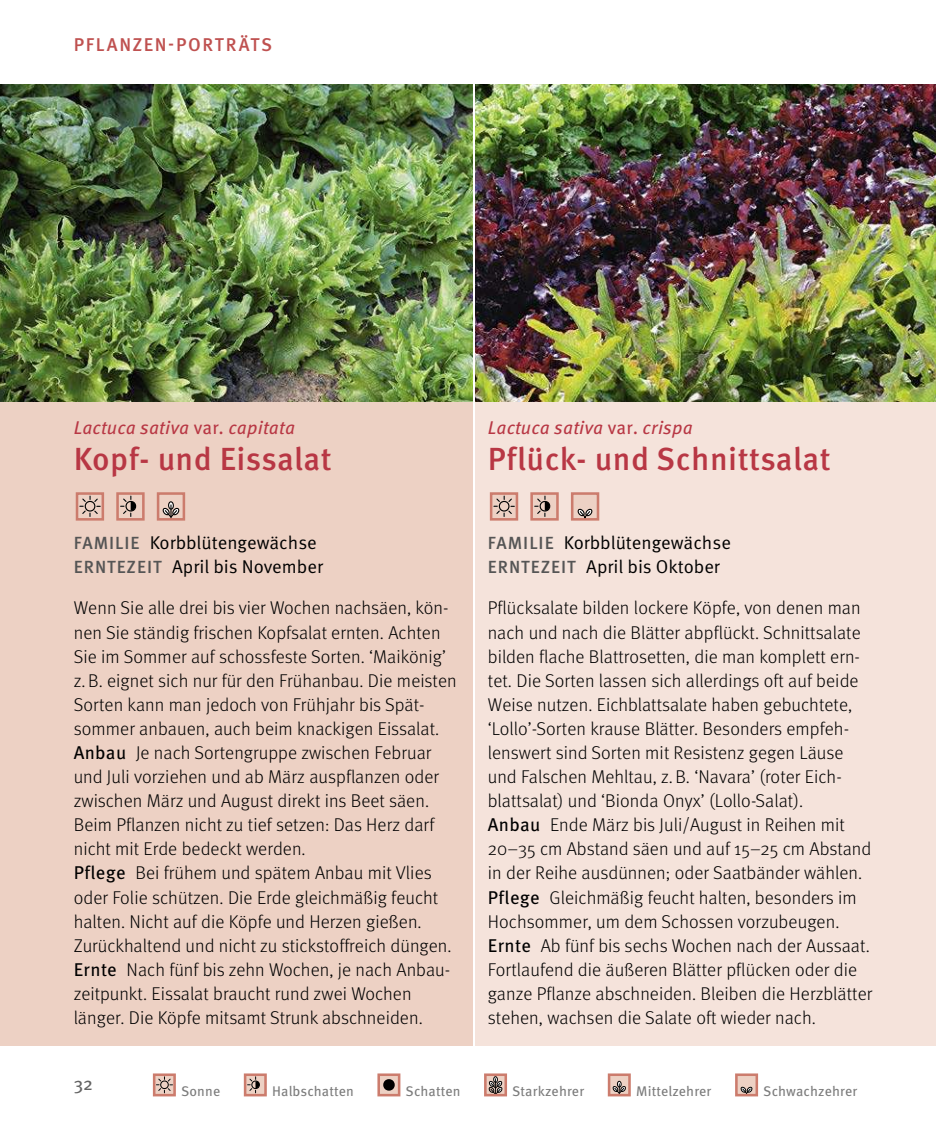
<style>
.page{position:relative;width:936px;height:1134px;background:#fff}
.page>*{position:absolute;margin:0;border:0;box-sizing:border-box;transform-origin:0 0}
.t1{font:500 32px "Meta OT";letter-spacing:.015em;color:#b83744}
.t2{font:300 18.4px/24px "Meta OT";letter-spacing:.005em;color:#000}
.t3{font:18.4px/24px "Meta OT Norm";color:#000}
.t4{font:italic 18.4px "Meta OT";letter-spacing:.01em;color:#b83744}
.t5{font:500 18.4px "Meta OT";letter-spacing:.09em;color:#bf5150}
.t6{font:18px "Meta OT";color:#636363}
.t7{font:14px "Meta OT";letter-spacing:.01em;color:#7c7c7c}
.s1{font-style:normal}
.s2{font-family:"Meta OT";font-weight:500;font-size:17.6px;color:#555}
.s3{font-weight:400}
</style>
<div class="page">
<svg style="left:157px;top:1077px;width:15px;height:15px"></svg>
<div style="left:153px;top:1073px;width:23px;height:23px;border:3px solid #cc7c6d"></div>
<div style="left:245px;top:1075px;width:20px;height:20px;background:#edd1c4"></div>
<svg style="left:248px;top:1077px;width:12px;height:15px"></svg>
<div style="left:244px;top:1073px;width:23px;height:23px;border:3px solid #cc7c6d"></div>
<div style="left:378px;top:1075px;width:21px;height:20px;background:#edd1c4"></div>
<svg style="left:383px;top:1079px;width:12px;height:12px"></svg>
<div style="left:377px;top:1073px;width:23px;height:23px;border:3px solid #cc7c6d"></div>
<svg style="left:488px;top:1077px;width:15px;height:15px"></svg>
<div style="left:484px;top:1073px;width:23px;height:23px;border:3px solid #cc7c6d"></div>
<div style="left:609px;top:1075px;width:20px;height:20px;background:#edd1c4"></div>
<svg style="left:612px;top:1081px;width:14px;height:11px"></svg>
<div style="left:607px;top:1073px;width:23px;height:23px;border:3px solid #cc7c6d"></div>
<div style="left:736px;top:1075px;width:20px;height:20px;background:#edd1c4"></div>
<svg style="left:740px;top:1086px;width:13px;height:6px"></svg>
<div style="left:735px;top:1073px;width:23px;height:23px;border:3px solid #cc7c6d"></div>
<img style="left:935px;top:84px;width:1px;height:318px">
<div style="left:0;top:84px;width:472px;height:961px;background:#edd1c4"></div>
<img style="left:0;top:84px;width:472px;height:318px">
<div style="left:475px;top:84px;width:460px;height:961px;background:#f5e3db"></div>
<img style="left:475px;top:84px;width:460px;height:318px">
<svg style="left:80px;top:496px;width:20px;height:20px"></svg>
<div style="left:76px;top:492px;width:28px;height:29px;border:3px solid #cc7c6d"></div>
<svg style="left:121px;top:496px;width:16px;height:20px"></svg>
<div style="left:116px;top:492px;width:29px;height:29px;border:3px solid #cc7c6d"></div>
<div style="left:168px;top:501px;width:6px;height:9px;border:1px solid #000;border-radius:50%"></div>
<svg style="left:162px;top:502px;width:18px;height:15px"></svg>
<div style="left:157px;top:492px;width:28px;height:29px;border:3px solid #cc7c6d"></div>
<div style="left:491px;top:493px;width:26px;height:26px;background:#edd1c4"></div>
<svg style="left:494px;top:496px;width:20px;height:20px"></svg>
<div style="left:490px;top:492px;width:28px;height:29px;border:3px solid #cc7c6d"></div>
<div style="left:531px;top:493px;width:26px;height:26px;background:#edd1c4"></div>
<svg style="left:534px;top:496px;width:17px;height:20px"></svg>
<div style="left:530px;top:492px;width:28px;height:29px;border:3px solid #cc7c6d"></div>
<div style="left:572px;top:493px;width:26px;height:26px;background:#edd1c4"></div>
<svg style="left:577px;top:508px;width:16px;height:9px"></svg>
<div style="left:571px;top:492px;width:28px;height:29px;border:3px solid #cc7c6d"></div>
<p class="t5" style="left:74px;top:37px;width:200px">PFLANZEN-PORTRÄTS</p>
<p class="t4" style="left:74px;top:421px;width:223px">Lactuca sativa <span class="s1">var.</span> capitata</p>
<h1 class="t1" style="left:74px;top:443px;width:259px">Kopf- und Eissalat</h1>
<p class="t3" style="left:74px;top:532px;width:251px"><span class="s2">FAMILIE</span> Korbblütengewächse<br><span class="s2">ERNTEZEIT</span> April bis November</p>
<p class="t2" style="left:74px;top:597px;width:384px">Wenn Sie alle drei bis vier Wochen nachsäen, kön&shy;nen Sie ständig frischen Kopfsalat ernten. Achten Sie im Sommer auf schossfeste Sorten. ‘Maikönig’ z. B. eignet sich nur für den Frühanbau. Die meisten Sorten kann man jedoch von Frühjahr bis Spät&shy;sommer anbauen, auch beim knackigen Eissalat.<br><span class="s3">Anbau</span> Je nach Sortengruppe zwischen Februar und Juli vorziehen und ab März auspflanzen oder zwischen März und August direkt ins Beet säen.<br>Beim Pflanzen nicht zu tief setzen: Das Herz darf nicht mit Erde bedeckt werden.<br><span class="s3">Pflege</span> Bei frühem und spätem Anbau mit Vlies oder Folie schützen. Die Erde gleichmäßig feucht halten. Nicht auf die Köpfe und Herzen gießen.<br>Zu rückhaltend und nicht zu stickstoffreich düngen.<br><span class="s3">Ernte</span> Nach fünf bis zehn Wochen, je nach Anbau&shy;zeitpunkt. Eissalat braucht rund zwei Wochen länger. Die Köpfe mitsamt Strunk abschneiden.</p>
<p class="t4" style="left:488px;top:421px;width:206px">Lactuca sativa <span class="s1">var.</span> crispa</p>
<h1 class="t1" style="left:488px;top:443px;width:344px">Pflück- und Schnittsalat</h1>
<p class="t3" style="left:488px;top:532px;width:244px"><span class="s2">FAMILIE</span> Korbblütengewächse<br><span class="s2">ERNTEZEIT</span> April bis Oktober</p>
<p class="t2" style="left:488px;top:597px;width:386px">Pflücksalate bilden lockere Köpfe, von denen man nach und nach die Blätter abpflückt. Schnittsalate bilden flache Blattrosetten, die man komplett ern&shy;tet. Die Sorten lassen sich allerdings oft auf beide Weise nutzen. Eichblattsalate haben gebuchtete, ‘Lollo’-Sorten krause Blätter. Besonders empfeh&shy;lenswert sind Sorten mit Resistenz gegen Läuse und Falschen Mehltau, z. B. ‘Navara’ (roter Eich&shy;blattsalat) und ‘Bionda Onyx’ (Lollo-Salat).<br><span class="s3">Anbau</span> Ende März bis Juli/August in Reihen mit 20–35 cm Abstand säen und auf 15–25 cm Abstand in der Reihe ausdünnen; oder Saatbänder wählen.<br><span class="s3">Pflege</span> Gleichmäßig feucht halten, besonders im Hochsommer, um dem Schossen vorzubeugen.<br><span class="s3">Ernte</span> Ab fünf bis sechs Wochen nach der Aussaat.<br>Fortlaufend die äußeren Blätter pflücken oder die ganze Pflanze abschneiden. Bleiben die Herzblätter stehen, wachsen die Salate oft wieder nach.</p>
<p class="t6" style="left:74px;top:1076px;width:21px">32</p>
<p class="t7" style="left:181px;top:1086px;width:41px">Sonne</p>
<p class="t7" style="left:272px;top:1086px;width:83px">Halbschatten</p>
<p class="t7" style="left:405px;top:1086px;width:56px">Schatten</p>
<p class="t7" style="left:512px;top:1086px;width:73px">Starkzehrer</p>
<p class="t7" style="left:636px;top:1086px;width:77px">Mittelzehrer</p>
<p class="t7" style="left:763px;top:1086px;width:96px">Schwachzehrer</p>
</div>
